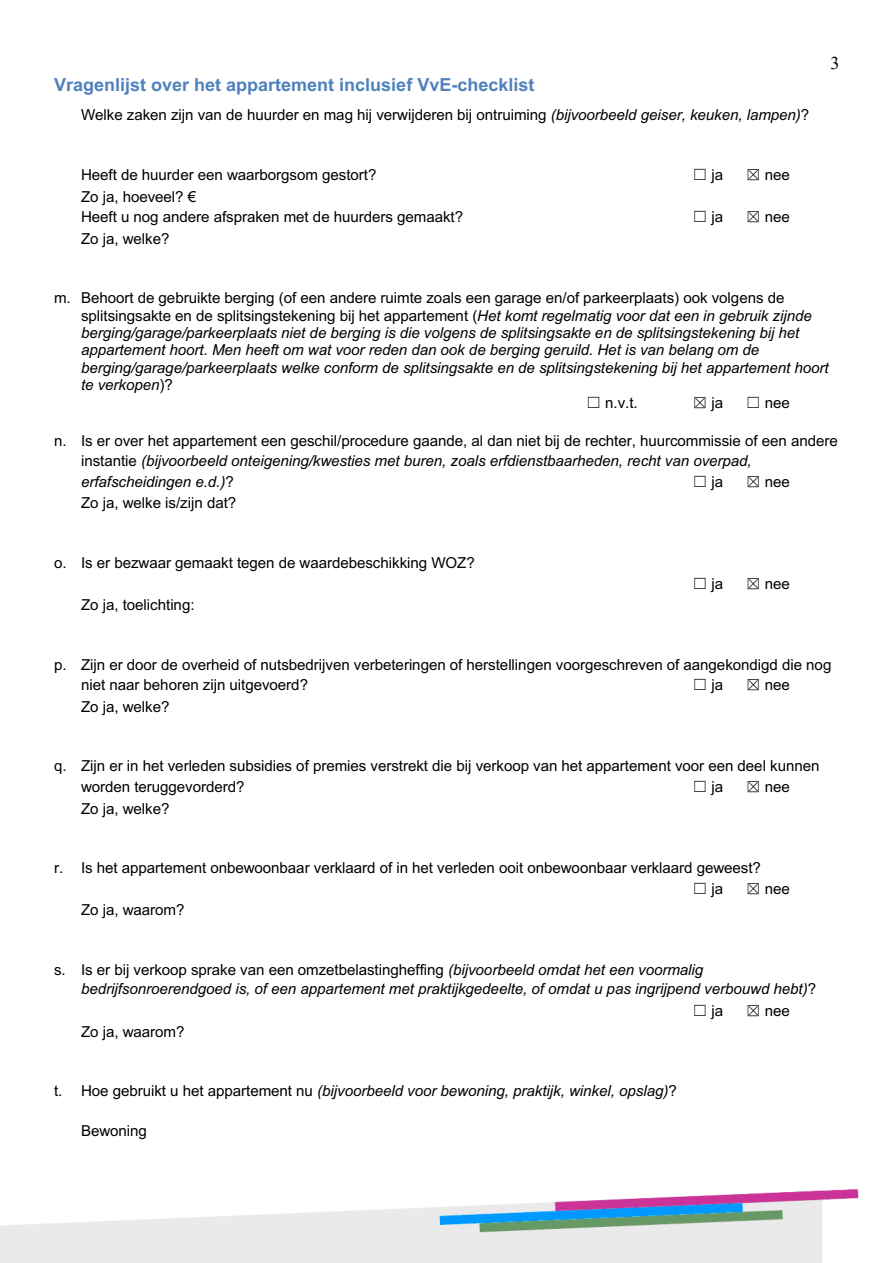
<style>
.page{position:relative;width:893px;height:1263px;background:#fff}
.page>*{position:absolute;margin:0;border:0;box-sizing:border-box;transform-origin:0 0}
.t1{font:700 18px "Arial";color:#4f81bd}
.t2{font:18px "Times New Roman";color:#000}
.t3{font:15.15px/20.9px "Arial";letter-spacing:-.005em;color:#000}
.t4{font:italic 15.15px/17.2px "Arial";letter-spacing:-.005em;color:#000}
.s1{font-style:italic}
.s2{font-family:"MS Gothic"}
.s3{font-style:normal}
</style>
<div class="page">
<img style="left:0;top:1188px;width:859px;height:75px">
<p class="t1" style="left:54px;top:74px;width:482px">Vragenlijst over het appartement inclusief VvE-checklist</p>
<p class="t3" style="left:81px;top:104px;width:729px">Welke zaken zijn van de huurder en mag hij verwijderen bij ontruiming <span class="s1">(bijvoorbeeld geiser, keuken, lampen)</span>?</p>
<p class="t3" style="left:81px;top:165px;width:297px">Heeft de huurder een waarborgsom gestort?</p>
<p class="t3" style="left:692px;top:165px;width:32px"><span class="s2">☐</span> ja</p>
<p class="t3" style="left:745px;top:165px;width:46px"><span class="s2">☒</span> nee</p>
<p class="t3" style="left:81px;top:186px;width:383px">Zo ja, hoeveel? €<br>Heeft u nog andere afspraken met de huurders gemaakt?</p>
<p class="t3" style="left:692px;top:207px;width:32px"><span class="s2">☐</span> ja</p>
<p class="t3" style="left:745px;top:207px;width:46px"><span class="s2">☒</span> nee</p>
<p class="t3" style="left:81px;top:228px;width:90px">Zo ja, welke?</p>
<p class="t2" style="left:830px;top:53px;width:10px">3</p>
<p class="t4" style="left:81px;top:290px;width:749px;text-indent:-27px"><span class="s3">m. Behoort de gebruikte berging (of een andere ruimte zoals een garage en/of parkeerplaats) ook volgens de splitsingsakte en de splitsingstekening bij het appartement (</span>Het komt regelmatig voor dat een in gebruik zijnde berging/garage/parkeerplaats niet de berging is die volgens de splitsingsakte en de splitsingstekening bij het appartement hoort. Men heeft om wat voor reden dan ook de berging geruild. Het is van belang om de berging/garage/parkeerplaats welke conform de splitsingsakte en de splitsingstekening bij het appartement hoort te verkopen<span class="s3">)?</span></p>
<p class="t3" style="left:586px;top:392px;width:53px"><span class="s2">☐</span> n.v.t.</p>
<p class="t3" style="left:692px;top:392px;width:32px"><span class="s2">☒</span> ja</p>
<p class="t3" style="left:745px;top:392px;width:46px"><span class="s2">☐</span> nee</p>
<p class="t3" style="left:81px;top:431px;width:758px;line-height:20.4px;text-indent:-27px">n. Is er over het appartement een geschil/procedure gaande, al dan niet bij de rechter, huurcommissie of een andere instantie <span class="s1">(bijvoorbeeld onteigening/kwesties met buren, zoals erfdienstbaarheden, recht van overpad, erfafscheidingen e.d.)</span>?</p>
<p class="t3" style="left:692px;top:471px;width:32px"><span class="s2">☐</span> ja</p>
<p class="t3" style="left:745px;top:471px;width:46px"><span class="s2">☒</span> nee</p>
<p class="t3" style="left:81px;top:493px;width:157px">Zo ja, welke is/zijn dat?</p>
<p class="t3" style="left:54px;top:552px;width:422px">o. Is er bezwaar gemaakt tegen de waardebeschikking WOZ?</p>
<p class="t3" style="left:81px;top:594px;width:115px">Zo ja, toelichting:</p>
<p class="t3" style="left:692px;top:573px;width:32px"><span class="s2">☐</span> ja</p>
<p class="t3" style="left:745px;top:573px;width:46px"><span class="s2">☒</span> nee</p>
<p class="t3" style="left:81px;top:654px;width:751px;text-indent:-27px">p. Zijn er door de overheid of nutsbedrijven verbeteringen of herstellingen voorgeschreven of aangekondigd die nog niet naar behoren zijn uitgevoerd?</p>
<p class="t3" style="left:692px;top:675px;width:32px"><span class="s2">☐</span> ja</p>
<p class="t3" style="left:745px;top:675px;width:46px"><span class="s2">☒</span> nee</p>
<p class="t3" style="left:81px;top:696px;width:90px">Zo ja, welke?</p>
<p class="t3" style="left:81px;top:755px;width:740px;text-indent:-27px">q. Zijn er in het verleden subsidies of premies verstrekt die bij verkoop van het appartement voor een deel kunnen worden teruggevorderd?</p>
<p class="t3" style="left:692px;top:776px;width:32px"><span class="s2">☐</span> ja</p>
<p class="t3" style="left:745px;top:776px;width:46px"><span class="s2">☒</span> nee</p>
<p class="t3" style="left:81px;top:798px;width:90px">Zo ja, welke?</p>
<p class="t3" style="left:692px;top:857px;width:70px;text-indent:-638px">r. Is het appartement onbewoonbaar verklaard of in het verleden ooit onbewoonbaar verklaard geweest? <span class="s2">☐</span> ja</p>
<p class="t3" style="left:745px;top:878px;width:46px"><span class="s2">☒</span> nee</p>
<p class="t3" style="left:81px;top:899px;width:105px">Zo ja, waarom?</p>
<p class="t4" style="left:81px;top:959px;width:736px;line-height:19.8px;text-indent:-27px"><span class="s3">s. Is er bij verkoop sprake van een omzetbelastingheffing</span> (bijvoorbeeld omdat het een voormalig bedrijfsonroerendgoed is, of een appartement met praktijkgedeelte, of omdat u pas ingrijpend verbouwd hebt)<span class="s3">?</span></p>
<p class="t3" style="left:692px;top:1000px;width:32px"><span class="s2">☐</span> ja</p>
<p class="t3" style="left:745px;top:1000px;width:46px"><span class="s2">☒</span> nee</p>
<p class="t3" style="left:81px;top:1021px;width:105px">Zo ja, waarom?</p>
<p class="t4" style="left:54px;top:1082px;width:624px"><span class="s3">t. Hoe gebruikt u het appartement nu</span> (bijvoorbeeld voor bewoning, praktijk, winkel, opslag)<span class="s3">?</span></p>
<p class="t3" style="left:81px;top:1120px;width:67px">Bewoning</p>
</div>
